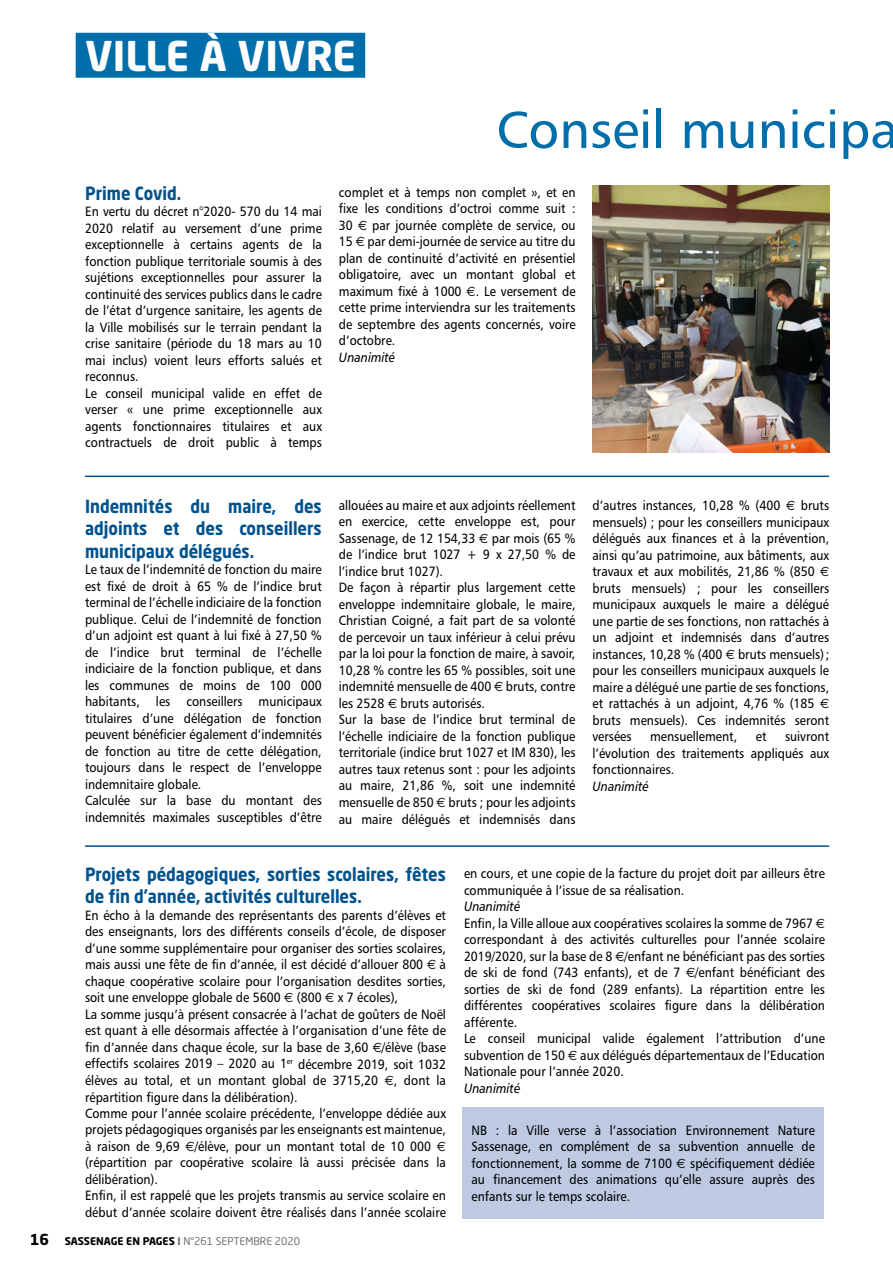
<style>
.page{position:relative;width:893px;height:1263px;background:#fff}
.page>*{position:absolute;margin:0;border:0;box-sizing:border-box;transform-origin:0 0}
.t1{font:52.5px "Humanist 777 BT Roman B";color:#006eab}
.t2{font:700 40.5px "Neo Sans Std";color:#fff}
.t3{font:700 18px/22.5px "Neo Sans Std";color:#00528d;text-align:justify;scale:.9 1}
.t4{font:700 15px "Neo Sans Std";color:#000}
.t5{font:13.5px/16.5px "Humanist 777 BT Roman B";color:#000;scale:.9 1}
.t6{font:13.5px "Humanist 777 BT Italic B";color:#000;scale:.9 1}
.t7{font:10.5px "Neo Sans Std";color:#706f75}
.s1{font-family:"Euro Sans"}
.s2{font-weight:700;color:#000}
.s3{font-weight:700}
</style>
<div class="page">
<div style="left:76px;top:33px;width:289px;height:45px;background:#006eab"></div>
<div style="left:463px;top:1107px;width:361px;height:111px;background:#bdcae2"></div>
<hr style="left:85px;top:476px;width:744px;height:1px;background:#00528d">
<hr style="left:85px;top:845px;width:744px;height:2px;background:#00528d">
<img style="left:592px;top:186px;width:237px;height:267px">
<h2 class="t2" style="left:85px;top:30px;width:272px">VILLE À VIVRE</h2>
<h1 class="t1" style="left:496px;top:97px;width:403px">Conseil municipa</h1>
<h3 class="t3" style="left:85px;top:181px;width:108px">Prime Covid.</h3>
<p class="t5" style="left:85px;top:203px;width:265px">En vertu du décret n°2020- 570 du 14 mai 2020 relatif au versement d’une prime exceptionnelle à certains agents de la fonction publique territoriale soumis à des sujétions exceptionnelles pour assurer la continuité des services publics dans le cadre de l’état d’urgence sanitaire, les agents de la Ville mobilisés sur le terrain pendant la crise sanitaire (période du 18 mars au 10 mai inclus) voient leurs efforts salués et reconnus.<br>Le conseil municipal valide en effet de verser « une prime exceptionnelle aux agents fonctionnaires titulaires et aux contractuels de droit public à temps</p>
<p class="t5" style="left:339px;top:183px;width:265px;text-align:justify">complet et à temps non complet », et en fixe les conditions d’octroi comme suit :<br>30 <span class="s1">€</span> par journée complète de service, ou 15 <span class="s1">€</span> par demi-journée de service au titre du plan de continuité d’activité en présentiel obligatoire, avec un montant global et maximum fixé à 1000 <span class="s1">€</span>. Le versement de cette prime interviendra sur les traitements de septembre des agents concernés, voire d’octobre.</p>
<p class="t6" style="left:339px;top:348px;width:64px">Unanimité</p>
<h3 class="t3" style="left:85px;top:494px;width:264px">Indemnités du maire, des adjoints et des conseillers municipaux délégués.</h3>
<p class="t5" style="left:85px;top:561px;width:265px">Le taux de l’indemnité de fonction du maire est fixé de droit à 65 % de l’indice brut terminal de l’échelle indiciaire de la fonction publique. Celui de l’indemnité de fonction d’un adjoint est quant à lui fixé à 27,50 % de l’indice brut terminal de l’échelle indiciaire de la fonction publique, et dans les communes de moins de 100 000 habitants, les conseillers municipaux titulaires d’une délégation de fonction peuvent bénéficier également d’indemnités de fonction au titre de cette délégation, toujours dans le respect de l’enveloppe indemnitaire globale.<br>Calculée sur la base du montant des indemnités maximales susceptibles d’être</p>
<p class="t5" style="left:339px;top:497px;width:265px">allouées au maire et aux adjoints réellement en exercice, cette enveloppe est, pour Sassenage, de 12 154,33 <span class="s1">€</span> par mois (65 % de l’indice brut 1027 + 9 x 27,50 % de l’indice brut 1027).<br>De façon à répartir plus largement cette enveloppe indemnitaire globale, le maire, Christian Coigné, a fait part de sa volonté de percevoir un taux inférieur à celui prévu par la loi pour la fonction de maire, à savoir, 10,28 % contre les 65 % possibles, soit une indemnité mensuelle de 400 <span class="s1">€</span> bruts, contre les 2528 <span class="s1">€</span> bruts autorisés.<br>Sur la base de l’indice brut terminal de l’échelle indiciaire de la fonction publique territoriale (indice brut 1027 et IM 830), les autres taux retenus sont : pour les adjoints au maire, 21,86 %, soit une indemnité mensuelle de 850 <span class="s1">€</span> bruts ; pour les adjoints au maire délégués et indemnisés dans</p>
<p class="t5" style="left:592px;top:497px;width:265px;text-align:justify">d’autres instances, 10,28 % (400 <span class="s1">€</span> bruts mensuels) ; pour les conseillers municipaux délégués aux finances et à la prévention, ainsi qu’au patrimoine, aux bâtiments, aux travaux et aux mobilités, 21,86 % (850 <span class="s1">€ </span>bruts mensuels) ; pour les conseillers municipaux auxquels le maire a délégué une partie de ses fonctions, non rattachés à un adjoint et indemnisés dans d’autres instances, 10,28 % (400 <span class="s1">€</span> bruts mensuels); pour les conseillers municipaux auxquels le maire a délégué une partie de ses fonctions, et rattachés à un adjoint, 4,76 % (185 <span class="s1">€ </span>bruts mensuels). Ces indemnités seront versées</p>
<p class="t5" style="left:650px;top:728px;width:98px">mensuellement,</p>
<p class="t5" style="left:756px;top:728px;width:13px">et</p>
<p class="t5" style="left:592px;top:728px;width:265px;text-align:justify;text-indent:193px">suivront l’évolution des traitements appliqués aux fonctionnaires.</p>
<p class="t6" style="left:592px;top:777px;width:64px">Unanimité</p>
<h3 class="t3" style="left:85px;top:862px;width:403px">Projets pédagogiques, sorties scolaires, fêtes de fin d’année, activités culturelles.</h3>
<p class="t5" style="left:85px;top:907px;width:403px">En écho à la demande des représentants des parents d’élèves et des enseignants, lors des différents conseils d’école, de disposer d’une somme supplémentaire pour organiser des sorties scolaires, mais aussi une fête de fin d’année, il est décidé d’allouer 800 <span class="s1">€</span> à chaque coopérative scolaire pour l’organisation desdites sorties, soit une enveloppe globale de 5600 <span class="s1">€</span> (800 <span class="s1">€</span> x 7 écoles),<br>La somme jusqu’à présent consacrée à l’achat de goûters de Noël est quant à elle désormais affectée à l’organisation d’une fête de fin d’année dans chaque école, sur la base de 3,60 <span class="s1">€</span>/élève (base effectifs scolaires 2019 – 2020 au 1<sup>er</sup> décembre 2019, soit 1032 élèves au total, et un montant global de 3715,20 <span class="s1">€</span>, dont la répartition figure dans la délibération).<br>Comme pour l’année scolaire précédente, l’enveloppe dédiée aux projets pédagogiques organisés par les enseignants est maintenue, à raison de 9,69 <span class="s1">€</span>/élève, pour un montant total de 10 000 <span class="s1">€ </span>(répartition par coopérative scolaire là aussi précisée dans la délibération).<br>Enfin, il est rappelé que les projets transmis au service scolaire en début d’année scolaire doivent être réalisés dans l’année scolaire</p>
<p class="t4" style="left:30px;top:1229px;width:21px">16</p>
<p class="t7" style="left:65px;top:1234px;width:237px"><span class="s2">SASSENAGE EN PAGES</span> <span class="s3">I</span> N°261 SEPTEMBRE 2020</p>
<p class="t5" style="left:464px;top:865px;width:402px">en cours, et une copie de la facture du projet doit par ailleurs être communiquée à l’issue de sa réalisation.</p>
<p class="t6" style="left:464px;top:898px;width:64px">Unanimité</p>
<p class="t5" style="left:464px;top:914px;width:403px">Enfin, la Ville alloue aux coopératives scolaires la somme de 7967 <span class="s1">€ </span>correspondant à des activités culturelles pour l’année scolaire 2019/2020, sur la base de 8 <span class="s1">€</span>/enfant ne bénéficiant pas des sorties de ski de fond (743 enfants), et de 7 <span class="s1">€</span>/enfant bénéficiant des sorties de ski de fond (289 enfants). La répartition entre les différentes coopératives scolaires figure dans la délibération afférente.<br>Le conseil municipal valide également l’attribution d’une subvention de 150 <span class="s1">€</span> aux délégués départementaux de l’Education Nationale pour l’année 2020.</p>
<p class="t6" style="left:464px;top:1079px;width:64px">Unanimité</p>
<p class="t5" style="left:471px;top:1122px;width:383px;text-align:justify">NB : la Ville verse à l’association Environnement Nature Sassenage, en complément de sa subvention annuelle de fonctionnement, la somme de 7100 <span class="s1">€</span> spécifiquement dédiée au financement des animations qu’elle assure auprès des enfants sur le temps scolaire.</p>
</div>
